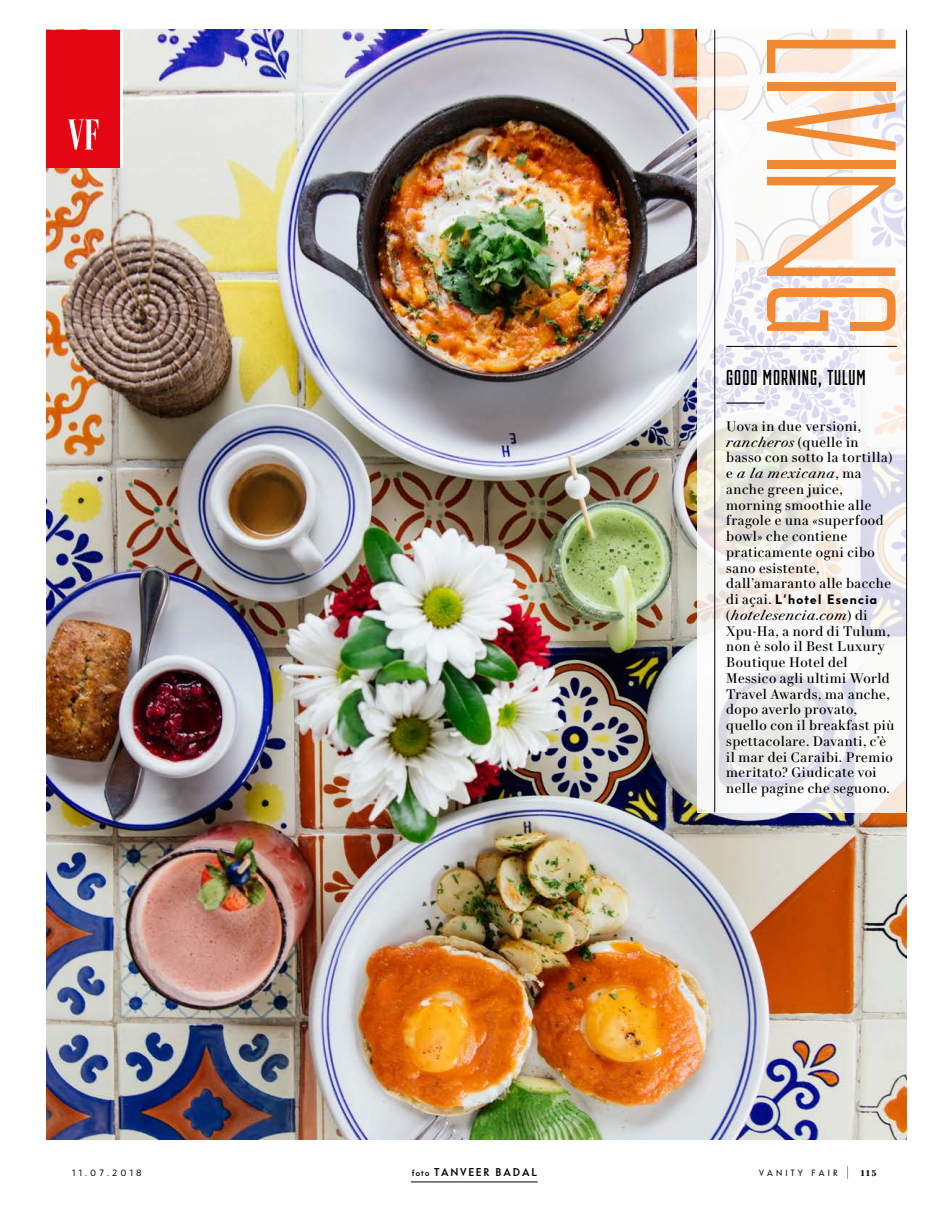
<style>
.page{position:relative;width:936px;height:1212px;background:#fff}
.page>*{position:absolute;margin:0;border:0;box-sizing:border-box;transform-origin:0 0}
.t1{font:300 172.5px "PF Venue Condensed";letter-spacing:-.02em;color:#f18932}
.t2{font:500 20.25px "PF Venue Condensed";letter-spacing:.05em;color:#000}
.t3{font:13.5px/15.8px "VF Didot 5";letter-spacing:.035em;color:#000}
.t4{font:600 13.5px "VF Sans";letter-spacing:.07em;color:#000}
.t5{font:500 11.25px "VF Sans";letter-spacing:.15em;color:#000}
.t6{font:9px "VF Sans";letter-spacing:.35em;color:#000}
.s1{font-style:italic}
.s2{font-family:"VF Didot 5";font-weight:400}
.s3{font-weight:200;font-size:18px}
.s4{font-family:"VF Didot 7";font-weight:700;font-size:8.25px}
.s5{font-size:9px}
</style>
<div class="page">
<img style="left:47px;top:30px;width:859px;height:1110px">
<svg style="left:696px;top:29px;width:212px;height:783px"></svg>
<hr style="left:120px;top:30px;width:3px;height:138px;background:#fff">
<div style="left:47px;top:30px;width:73px;height:138px;background:#e30613"></div>
<svg style="left:68px;top:119px;width:30px;height:31px"></svg>
<hr style="left:906px;top:30px;width:1px;height:782px;background:#000">
<hr style="left:714px;top:30px;width:1px;height:782px;background:#000">
<hr style="left:726px;top:346px;width:170px;height:1px;background:#000">
<hr style="left:411px;top:1181px;width:126px;height:1px;background:#000">
<hr style="left:726px;top:402px;width:38px;height:2px;background:#000">
<h1 class="t1" style="left:933px;top:30px;width:311px;rotate:90deg">LIVING</h1>
<h2 class="t2" style="left:726px;top:365px;width:141px">GOOD MORNING, TULUM</h2>
<p class="t3" style="left:726px;top:417px;width:168px">Uova in due versioni, <span class="s1">rancheros</span> (quelle in basso con sotto la tortilla) e <span class="s1">a la mexicana</span>, ma anche green juice, morning smoothie alle fragole e una «superfood bowl» che contiene praticamente ogni cibo sano esistente, dall’amaranto alle bacche</p>
<p class="t4" style="left:726px;top:591px;width:152px"><span class="s2">di açai.</span> L’hotel Esencia</p>
<p class="t3" style="left:726px;top:606px;width:170px">(<span class="s1">hotelesencia.com</span>) di<br>Xpu-Ha, a nord di Tulum, non è solo il Best Luxury<br>Boutique Hotel del<br>Messico agli ultimi World<br>Travel Awards, ma anche, dopo averlo provato, quello con il breakfast più spettacolare. Davanti, c’è il mar dei Caraibi. Premio meritato? Giudicate voi nelle pagine che seguono.</p>
<p class="t6" style="left:72px;top:1167px;width:71px">11.07.2018</p>
<p class="t6" style="left:759px;top:1167px;width:119px">VANITY FAIR <span class="s3">I</span> <span class="s4">115</span></p>
<p class="t5" style="left:411px;top:1165px;width:127px"><span class="s5">foto</span> TANVEER BADAL</p>
</div>
